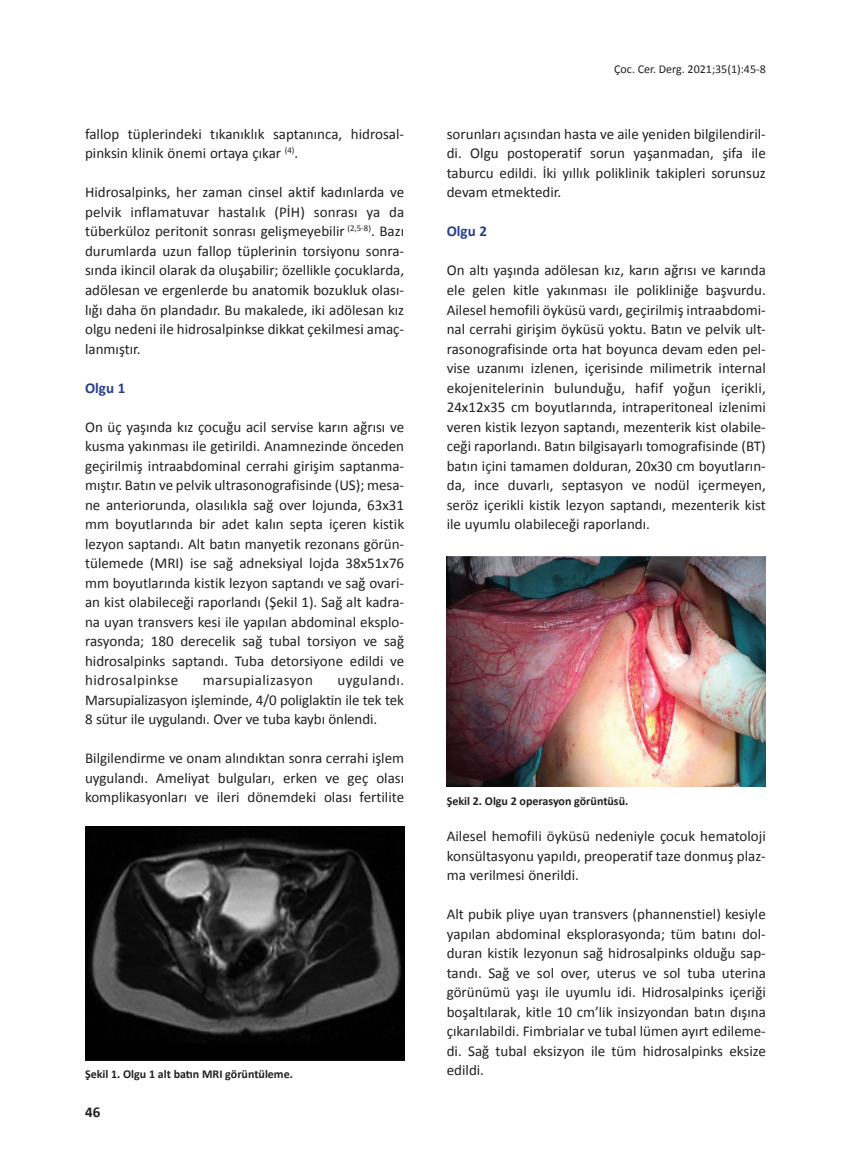
<style>
.page{position:relative;width:851px;height:1170px;background:#fff}
.page>*{position:absolute;margin:0;border:0;box-sizing:border-box;transform-origin:0 0}
.t1{font:15px/19.5px "Calibri";color:#231f20;text-align:justify}
.t2{font:15px "Calibri";letter-spacing:.03em;color:#231f20}
.t3{font:700 15px "Calibri";color:#253f8e}
.t4{font:700 15px "Calibri";color:#231f20}
.t5{font:700 12px "Calibri";color:#231f20}
.t6{font:12px "Calibri";color:#231f20}
</style>
<div class="page">
<img style="left:85px;top:826px;width:319px;height:233px">
<img style="left:446px;top:556px;width:319px;height:230px">
<p class="t1" style="left:85px;top:123px;width:320px">fallop tüplerindeki tıkanıklık saptanınca, hidrosal&shy;pinksin klinik önemi ortaya çıkar <sup>(4)</sup>.</p>
<p class="t1" style="left:85px;top:182px;width:320px">Hidrosalpinks, her zaman cinsel aktif kadınlarda ve pelvik inflamatuvar hastalık (PİH) sonrası ya da tüberküloz peritonit sonrası gelişmeyebilir <sup>(2,5-8)</sup>. Bazı durumlarda uzun fallop tüplerinin torsiyonu sonra&shy;sında ikincil olarak da oluşabilir; özellikle çocuklarda, adölesan ve ergenlerde bu anatomik bozukluk olası&shy;lığı daha ön plandadır. Bu makalede, iki adölesan kız olgu nedeni ile hidrosalpinkse dikkat çekilmesi amaç&shy;lanmıştır.</p>
<p class="t3" style="left:85px;top:378px;width:42px">Olgu 1</p>
<p class="t1" style="left:85px;top:416px;width:320px">On üç yaşında kız çocuğu acil servise karın ağrısı ve kusma yakınması ile getirildi. Anamnezinde önceden geçirilmiş intraabdominal cerrahi girişim saptanma&shy;mıştır. Batın ve pelvik ultrasonografisinde (US); mesa&shy;ne anteriorunda, olasılıkla sağ over lojunda, 63x31 mm boyutlarında bir adet kalın septa içeren kistik lezyon saptandı. Alt batın manyetik rezonans görün&shy;tülemede (MRI) ise sağ adneksiyal lojda 38x51x76 mm boyutlarında kistik lezyon saptandı ve sağ ovari&shy;an kist olabileceği raporlandı (Şekil 1). Sağ alt kadra&shy;na uyan transvers kesi ile yapılan abdominal eksplo&shy;rasyonda; 180 derecelik sağ tubal torsiyon ve sağ hidrosalpinks saptandı. Tuba detorsiyone edildi ve hidrosalpinkse</p>
<p class="t1" style="left:85px;top:669px;width:320px;text-indent:252px">uygulandı.<br>Marsupializasyon işleminde, 4/0 poliglaktin ile tek tek 8 sütur ile uygulandı. Over ve tuba kaybı önlendi.</p>
<p class="t1" style="left:85px;top:747px;width:320px">Bilgilendirme ve onam alındıktan sonra cerrahi işlem uygulandı. Ameliyat bulguları, erken ve geç olası komplikasyonları ve ileri dönemdeki olası fertilite</p>
<p class="t2" style="left:203px;top:671px;width:112px">marsupializasyon</p>
<p class="t6" style="left:614px;top:61px;width:153px">Çoc. Cer. Derg. 2021;35(1):45-8</p>
<p class="t1" style="left:446px;top:123px;width:320px">sorunları açısından hasta ve aile yeniden bilgilendiril&shy;di. Olgu postoperatif sorun yaşanmadan, şifa ile taburcu edildi. İki yıllık poliklinik takipleri sorunsuz devam etmektedir.</p>
<p class="t3" style="left:446px;top:222px;width:42px">Olgu 2</p>
<p class="t1" style="left:446px;top:260px;width:320px">On altı yaşında adölesan kız, karın ağrısı ve karında ele gelen kitle yakınması ile polikliniğe başvurdu.<br>Ailesel hemofili öyküsü vardı, geçirilmiş intraabdomi&shy;nal cerrahi girişim öyküsü yoktu. Batın ve pelvik ult&shy;rasonografisinde orta hat boyunca devam eden pel&shy;vise uzanımı izlenen, içerisinde milimetrik internal ekojenitelerinin bulunduğu, hafif yoğun içerikli, 24x12x35 cm boyutlarında, intraperitoneal izlenimi veren kistik lezyon saptandı, mezenterik kist olabile&shy;ceği raporlandı. Batın bilgisayarlı tomografisinde (BT) batın içini tamamen dolduran, 20x30 cm boyutların&shy;da, ince duvarlı, septasyon ve nodül içermeyen, seröz içerikli kistik lezyon saptandı, mezenterik kist ile uyumlu olabileceği raporlandı.</p>
<p class="t5" style="left:446px;top:793px;width:183px">Şekil 2. Olgu 2 operasyon görüntüsü.</p>
<p class="t1" style="left:446px;top:825px;width:320px">Ailesel hemofili öyküsü nedeniyle çocuk hematoloji konsültasyonu yapıldı, preoperatif taze donmuş plaz&shy;ma verilmesi önerildi.</p>
<p class="t1" style="left:446px;top:903px;width:320px">Alt pubik pliye uyan transvers (phannenstiel) kesiyle yapılan abdominal eksplorasyonda; tüm batını dol&shy;duran kistik lezyonun sağ hidrosalpinks olduğu sap&shy;tandı. Sağ ve sol over, uterus ve sol tuba uterina görünümü yaşı ile uyumlu idi. Hidrosalpinks içeriği boşaltılarak, kitle 10 cm’lik insizyondan batın dışına çıkarılabildi. Fimbrialar ve tubal lümen ayırt edileme&shy;di. Sağ tubal eksizyon ile tüm hidrosalpinks eksize</p>
<p class="t5" style="left:85px;top:1066px;width:209px">Şekil 1. Olgu 1 alt batın MRI görüntüleme.</p>
<p class="t1" style="left:446px;top:1059px;width:39px">edildi.</p>
<p class="t4" style="left:85px;top:1102px;width:17px">46</p>
</div>
